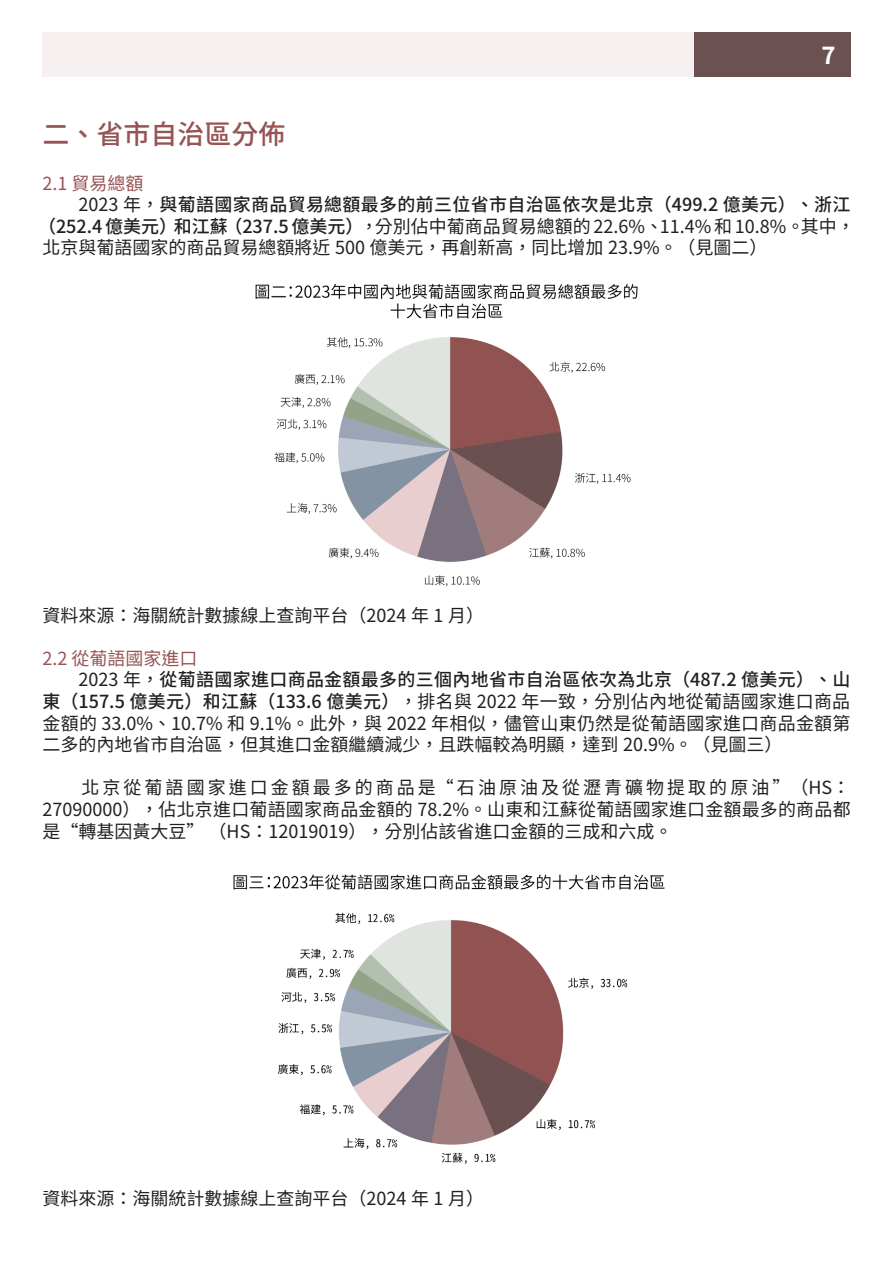
<style>
.page{position:relative;width:893px;height:1263px;background:#fff}
.page>*{position:absolute;margin:0;border:0;box-sizing:border-box;transform-origin:0 0}
.t1{font:500 27px "Noto Sans CJ Ktc";color:#965454}
.t2{font:700 24px "Source Han Sans HC";color:#fff}
.t3{font:18px/21.6px "Noto Sans CJ Ktc";color:#231f20;text-align:justify}
.t4{font:18px "Noto Sans CJ Ktc";color:#965454}
.s1{font-weight:500}
</style>
<div class="page">
<div style="left:694px;top:32px;width:156px;height:45px;background:#6b5152"></div>
<div style="left:43px;top:32px;width:651px;height:45px;background:#f6f0f1"></div>
<img style="left:255px;top:283px;width:383px;height:304px">
<img style="left:233px;top:874px;width:432px;height:290px">
<h2 class="t2" style="left:821px;top:42px;width:16px">7</h2>
<p class="t1" style="left:43px;top:118px;width:245px">二、省市自治區分佈</p>
<p class="t4" style="left:43px;top:173px;width:103px">2.1 貿易總額</p>
<p class="t3" style="left:38px;top:194px;width:818px;text-align:left">　　2023 年，<span class="s1">與葡語國家商品貿易總額最多的前三位省市自治區依次是北京（499.2 億美元）、浙江（252.4 億美元）和江蘇（237.5 億美元）</span>，分別佔中葡商品貿易總額的 22.6%、11.4% 和 10.8%。其中，北京與葡語國家的商品貿易總額將近 500 億美元，再創新高，同比增加 23.9%。（見圖二）</p>
<p class="t3" style="left:43px;top:605px;width:443px">資料來源：海關統計數據線上查詢平台（2024 年 1 月）</p>
<p class="t4" style="left:43px;top:648px;width:157px">2.2 從葡語國家進口</p>
<p class="t3" style="left:43px;top:669px;width:809px">　　2023 年，<span class="s1">從葡語國家進口商品金額最多的三個內地省市自治區依次為北京（487.2 億美元）、山東（157.5 億美元）和江蘇（133.6 億美元）</span>，排名與 2022 年一致，分別佔內地從葡語國家進口商品金額的 33.0%、10.7% 和 9.1%。此外，與 2022 年相似，儘管山東仍然是從葡語國家進口商品金額第二多的內地省市自治區，但其進口金額繼續減少，且跌幅較為明顯，達到 20.9%。（見圖三）</p>
<p class="t3" style="left:43px;top:777px;width:810px">　　北京從葡語國家進口金額最多的商品是“石油原油及從瀝青礦物提取的原油”（HS：27090000），佔北京進口葡語國家商品金額的 78.2%。山東和江蘇從葡語國家進口金額最多的商品都是“轉基因黃大豆” （HS：12019019），分別佔該省進口金額的三成和六成。</p>
<p class="t3" style="left:43px;top:1188px;width:443px">資料來源：海關統計數據線上查詢平台（2024 年 1 月）</p>
</div>
